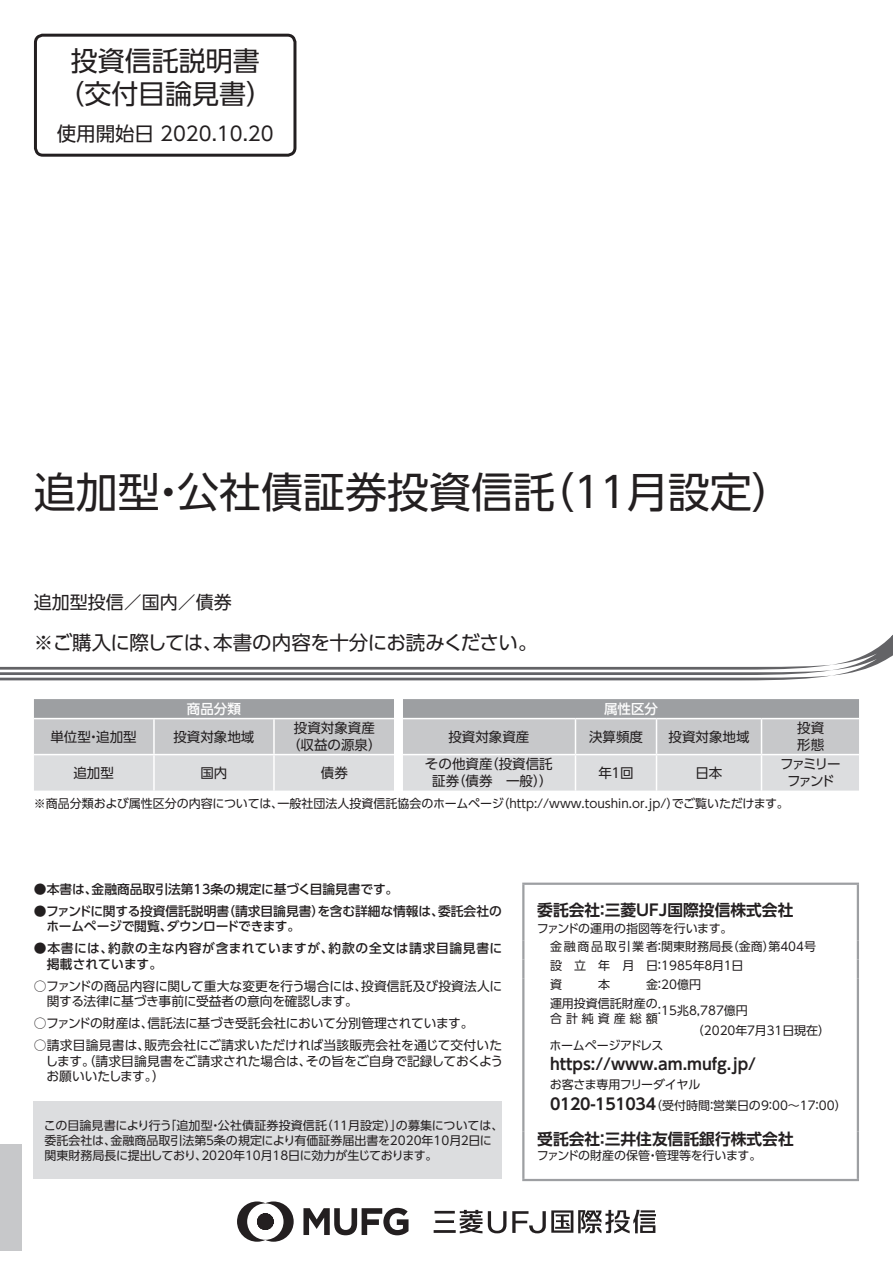
<style>
.page{position:relative;width:893px;height:1263px;background:#fff}
.page>*{position:absolute;margin:0;border:0;box-sizing:border-box;transform-origin:0 0}
.t1{font:42px "UD Shin Go Pro";color:#231f20}
.t2{font:27px/33px "UD Shin Go Pro";color:#231f20;text-align:center}
.t3{font:19.5px "UD Shin Go Pro";letter-spacing:-.025em;color:#231f20}
.t4{font:19.5px "UD Shin Go Pro";color:#231f20}
.t5{font:18px "UD Shin Go Pro";color:#231f20}
.t6{font:700 15.75px "UD Shin Go Pro De";color:#231f20}
.t7{font:13.5px/16.5px "UD Shin Go Pro";color:#231f20;text-align:center}
.t8{font:13.5px/16.5px "UD Shin Go Pro";letter-spacing:-.145em;color:#231f20;text-align:center}
.t9{font:500 13.5px "UD Shin Go Pro";color:#fff}
.t10{font:12.75px/15.8px "UD Shin Go Pro";letter-spacing:-.01em;color:#231f20}
.t11{font:500 12.75px/15.8px "UD Shin Go Pro";color:#231f20}
.t12{font:500 12.75px/15.8px "UD Shin Go Pro";letter-spacing:.045em;color:#231f20}
.t13{font:12px/18.8px "UD Shin Go Pro";color:#231f20}
.t14{font:12px "UD Shin Go Pro";letter-spacing:-.03em;color:#231f20}
.t15{font:12px "UD Shin Go Pro";letter-spacing:.335em;color:#231f20}
.s1{font-family:"UD Shin Go Pro De";font-weight:700;font-size:15.75px}
</style>
<div class="page">
<svg style="left:0;top:635px;width:893px;height:45px"></svg>
<svg style="left:34px;top:699px;width:825px;height:91px;background:#c7c8ca"></svg>
<hr style="left:34px;top:718px;width:120px;height:1px;background:#fff">
<hr style="left:154px;top:718px;width:120px;height:1px;background:#fff">
<hr style="left:153px;top:719px;width:2px;height:35px;background:#fff">
<hr style="left:274px;top:718px;width:120px;height:1px;background:#fff">
<hr style="left:273px;top:719px;width:2px;height:35px;background:#fff">
<hr style="left:403px;top:718px;width:172px;height:1px;background:#fff">
<hr style="left:575px;top:718px;width:81px;height:1px;background:#fff">
<hr style="left:575px;top:719px;width:1px;height:35px;background:#fff">
<hr style="left:656px;top:718px;width:105px;height:1px;background:#fff">
<hr style="left:656px;top:719px;width:1px;height:35px;background:#fff">
<hr style="left:761px;top:718px;width:98px;height:1px;background:#fff">
<hr style="left:761px;top:719px;width:1px;height:35px;background:#fff">
<hr style="left:34px;top:754px;width:120px;height:1px;background:#fff">
<hr style="left:154px;top:754px;width:120px;height:1px;background:#fff">
<hr style="left:153px;top:755px;width:2px;height:36px;background:#fff">
<hr style="left:274px;top:754px;width:120px;height:1px;background:#fff">
<hr style="left:273px;top:755px;width:2px;height:36px;background:#fff">
<hr style="left:403px;top:754px;width:172px;height:1px;background:#fff">
<hr style="left:575px;top:754px;width:81px;height:1px;background:#fff">
<hr style="left:575px;top:755px;width:1px;height:36px;background:#fff">
<hr style="left:656px;top:754px;width:105px;height:1px;background:#fff">
<hr style="left:656px;top:755px;width:1px;height:36px;background:#fff">
<hr style="left:761px;top:754px;width:98px;height:1px;background:#fff">
<hr style="left:761px;top:755px;width:1px;height:36px;background:#fff">
<div style="left:34px;top:1101px;width:468px;height:78px;background:#dcdddf"></div>
<hr style="left:522px;top:882px;width:337px;height:3px;background:#9d9fa2">
<hr style="left:522px;top:885px;width:2px;height:56px;background:#9d9fa2">
<hr style="left:857px;top:885px;width:2px;height:56px;background:#9d9fa2">
<svg style="left:522px;top:941px;width:2px;height:56px"></svg>
<svg style="left:857px;top:941px;width:2px;height:56px"></svg>
<hr style="left:522px;top:997px;width:2px;height:27px;background:#9d9fa2">
<hr style="left:857px;top:997px;width:2px;height:27px;background:#9d9fa2">
<svg style="left:522px;top:1024px;width:2px;height:15px"></svg>
<svg style="left:857px;top:1024px;width:2px;height:15px"></svg>
<hr style="left:522px;top:1039px;width:2px;height:92px;background:#9d9fa2">
<hr style="left:857px;top:1039px;width:2px;height:92px;background:#9d9fa2">
<hr style="left:522px;top:1131px;width:2px;height:48px;background:#9d9fa2">
<hr style="left:857px;top:1131px;width:2px;height:48px;background:#9d9fa2">
<hr style="left:522px;top:1179px;width:337px;height:2px;background:#9d9fa2">
<svg style="left:303px;top:1208px;width:105px;height:27px"></svg>
<svg style="left:237px;top:1201px;width:57px;height:41px"></svg>
<hr style="left:435px;top:1220px;width:19px;height:3px;background:#231f20">
<hr style="left:434px;top:1230px;width:22px;height:3px;background:#231f20">
<hr style="left:434px;top:1211px;width:21px;height:2px;background:#231f20">
<svg style="left:460px;top:1210px;width:22px;height:23px"></svg>
<svg style="left:488px;top:1210px;width:168px;height:23px"></svg>
<div style="left:34px;top:34px;width:262px;height:123px;border:3px solid #231f20;border-radius:8px"></div>
<div style="left:0;top:1144px;width:21px;height:107px;background:#c7c8ca"></div>
<h2 class="t2" style="left:57px;top:43px;width:217px">投資信託説明書（交付目論見書）</h2>
<h3 class="t4" style="left:57px;top:118px;width:218px">使用開始日 2020.10.20</h3>
<h1 class="t1" style="left:34px;top:458px;width:761px">追加型・公社債証券投資信託（１１月設定）</h1>
<h3 class="t5" style="left:34px;top:587px;width:199px">追加型投信／国内／債券</h3>
<h3 class="t3" style="left:34px;top:627px;width:505px">※ご購入に際しては、本書の内容を十分にお読みください。</h3>
<p class="t9" style="left:187px;top:698px;width:55px">商品分類</p>
<p class="t9" style="left:604px;top:698px;width:55px">属性区分</p>
<p class="t7" style="left:50px;top:728px;width:88px">単位型・追加型</p>
<p class="t7" style="left:173px;top:728px;width:82px">投資対象地域</p>
<p class="t7" style="left:287px;top:720px;width:96px">投資対象資産（収益の源泉）</p>
<p class="t7" style="left:448px;top:728px;width:82px">投資対象資産</p>
<p class="t7" style="left:589px;top:728px;width:55px">決算頻度</p>
<p class="t7" style="left:668px;top:728px;width:82px">投資対象地域</p>
<p class="t7" style="left:797px;top:720px;width:28px;text-align:left">投資形態</p>
<p class="t7" style="left:73px;top:764px;width:42px">追加型</p>
<p class="t7" style="left:200px;top:764px;width:28px">国内</p>
<p class="t7" style="left:321px;top:764px;width:28px">債券</p>
<p class="t7" style="left:425px;top:756px;width:129px">その他資産（投資信託証券（債券　一般））</p>
<p class="t7" style="left:598px;top:764px;width:37px">年１回</p>
<p class="t7" style="left:695px;top:764px;width:28px">日本</p>
<p class="t8" style="left:780px;top:756px;width:62px">ファミリーファンド</p>
<p class="t13" style="left:34px;top:794px;width:756px">※商品分類および属性区分の内容については、一般社団法人投資信託協会のホームページ（http://www.toushin.or.jp/）でご覧いただけます。</p>
<p class="t11" style="left:34px;top:881px;width:366px">●本書は、金融商品取引法第13条の規定に基づく目論見書です。</p>
<p class="t11" style="left:46px;top:902px;width:457px;text-indent:-12px">●ファンドに関する投資信託説明書（請求目論見書）を含む詳細な情報は、委託会社のホームページで閲覧、ダウンロードできます。</p>
<p class="t12" style="left:47px;top:940px;width:457px;text-indent:-13px">●本書には、約款の主な内容が含まれていますが、約款の全文は請求目論見書に掲載されています。</p>
<p class="t10" style="left:47px;top:977px;width:457px;text-indent:-13px">○ファンドの商品内容に関して重大な変更を行う場合には、投資信託及び投資法人に関する法律に基づき事前に受益者の意向を確認します。</p>
<p class="t10" style="left:34px;top:1015px;width:441px">○ファンドの財産は、信託法に基づき受託会社において分別管理されています。</p>
<p class="t10" style="left:45px;top:1037px;width:459px;text-align:justify;text-indent:-12px">○請求目論見書は、販売会社にご請求いただければ当該販売会社を通じて交付いたします。（請求目論見書をご請求された場合は、その旨をご自身で記録しておくようお願いいたします。）</p>
<p class="t13" style="left:44px;top:1117px;width:461px;line-height:15px">この目論見書により行う「追加型・公社債証券投資信託（１１月設定）」の募集については、委託会社は、金融商品取引法第５条の規定により有価証券届出書を2020年10月２日に関東財務局長に提出しており、2020年10月18日に効力が生じております。</p>
<h3 class="t6" style="left:537px;top:897px;width:258px">委託会社：三菱ＵＦＪ国際投信株式会社</h3>
<p class="t13" style="left:550px;top:918px;width:268px;text-indent:-13px">ファンドの運用の指図等を行います。<br>金融商品取引業者：関東財務局長（金商）第404号設 立 年 月 日：1985年８月１日<br>資</p>
<p class="t13" style="left:550px;top:974px;width:153px;text-indent:96px">金：20億円運用投資信託財産の</p>
<p class="t15" style="left:550px;top:1008px;width:109px">合計純資産総額</p>
<p class="t13" style="left:692px;top:1000px;width:140px;line-height:19.5px;text-indent:-38px">：15兆8,787億円<br>（2020年７月31日現在）</p>
<p class="t14" style="left:550px;top:1035px;width:115px">ホームページアドレス</p>
<h3 class="t6" style="left:550px;top:1051px;width:208px">https://www.am.mufg.jp/</h3>
<p class="t13" style="left:550px;top:1074px;width:298px;line-height:21px">お客さま専用フリーダイヤル<br><span class="s1">0120-151034</span>（受付時間：営業日の9：00～17：00）</p>
<h3 class="t6" style="left:537px;top:1126px;width:258px">受託会社：三井住友信託銀行株式会社</h3>
<p class="t13" style="left:537px;top:1145px;width:226px">ファンドの財産の保管・管理等を行います。</p>
<p class="t13" style="left:598px;top:974px;width:13px">本</p>
</div>
